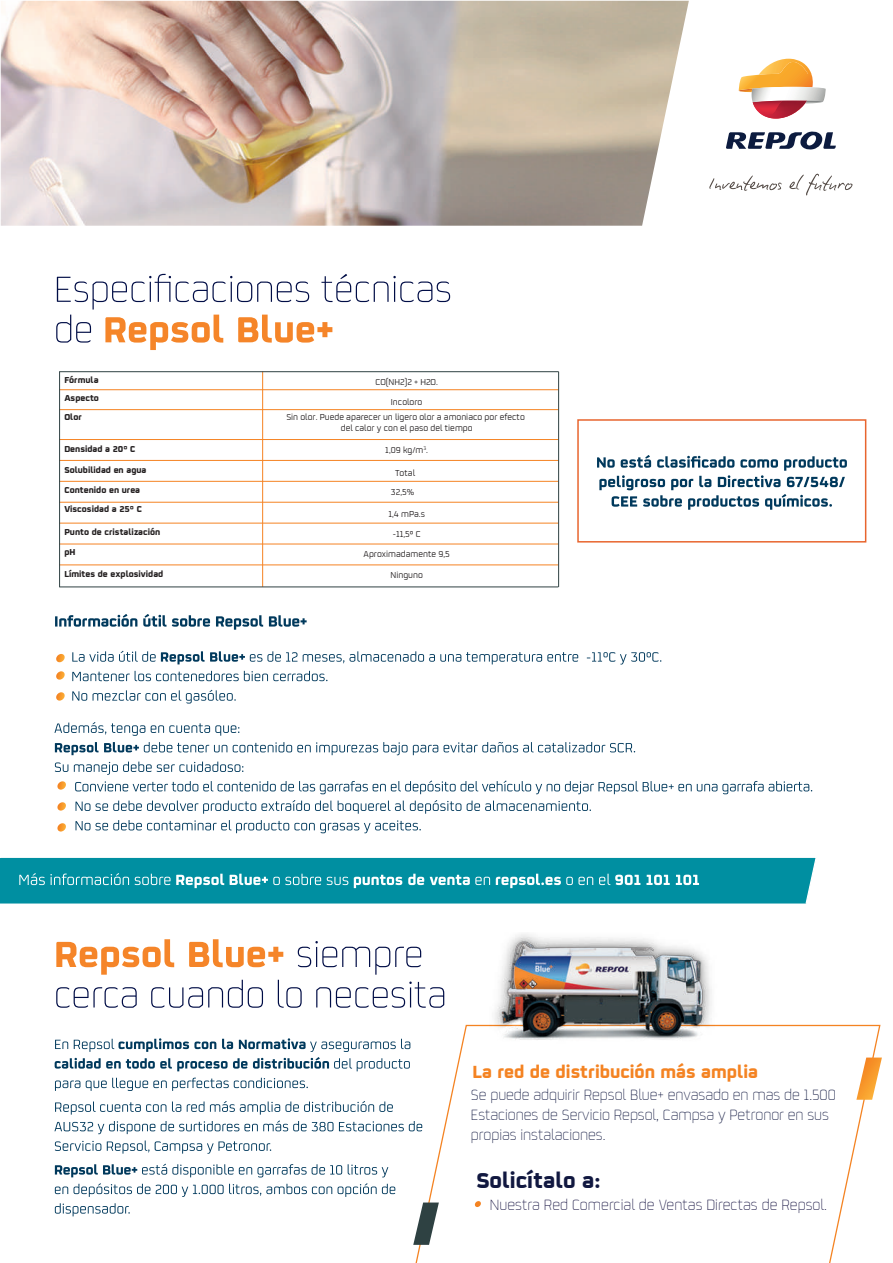
<style>
.page{position:relative;width:893px;height:1263px;background:#fff}
.page>*{position:absolute;margin:0;border:0;box-sizing:border-box;transform-origin:0 0}
.t1{font:700 23.85px "Repsol";color:#111840}
.t2{font:700 19.5px "Repsol";color:#f48322}
.t3{font:300 16.5px/19.8px "Repsol";letter-spacing:-.005em;color:#111840}
.t4{font:300 16.5px "Repsol";color:#13103f}
.t5{font:9.6px/20.1px "Repsol";color:#231f20;text-align:center}
.t6{font:700 9.6px/18.3px "Repsol";color:#231f20}
</style>
<div class="page">
<svg style="left:709px;top:173px;width:144px;height:22px"></svg>
<img style="left:759px;top:59px;width:52px;height:16px">
<svg style="left:738px;top:87px;width:88px;height:32px"></svg>
<svg style="left:726px;top:131px;width:110px;height:19px"></svg>
<svg style="left:55px;top:1183px;width:314px;height:33px"></svg>
<svg style="left:55px;top:1164px;width:314px;height:13px"></svg>
<svg style="left:55px;top:1140px;width:216px;height:14px"></svg>
<svg style="left:54px;top:1120px;width:315px;height:14px"></svg>
<svg style="left:55px;top:1101px;width:314px;height:13px"></svg>
<svg style="left:55px;top:1078px;width:253px;height:13px"></svg>
<svg style="left:55px;top:1038px;width:314px;height:33px"></svg>
<svg style="left:56px;top:939px;width:388px;height:69px"></svg>
<svg style="left:105px;top:315px;width:227px;height:35px"></svg>
<svg style="left:56px;top:315px;width:35px;height:28px"></svg>
<svg style="left:57px;top:274px;width:393px;height:35px"></svg>
<hr style="left:262px;top:371px;width:1px;height:216px;background:#f58323">
<hr style="left:59px;top:409px;width:499px;height:1px;background:#f58323">
<hr style="left:59px;top:439px;width:499px;height:1px;background:#f58323">
<hr style="left:59px;top:389px;width:499px;height:1px;background:#f58323">
<hr style="left:59px;top:460px;width:499px;height:1px;background:#f58323">
<hr style="left:59px;top:481px;width:499px;height:1px;background:#f58323">
<hr style="left:59px;top:502px;width:499px;height:1px;background:#f58323">
<hr style="left:59px;top:523px;width:499px;height:1px;background:#f58323">
<hr style="left:59px;top:544px;width:499px;height:1px;background:#f58323">
<hr style="left:59px;top:564px;width:499px;height:1px;background:#f58323">
<hr style="left:59px;top:371px;width:500px;height:1px;background:#2f4143">
<hr style="left:558px;top:372px;width:1px;height:215px;background:#2f4143">
<hr style="left:59px;top:372px;width:1px;height:215px;background:#2f4143">
<hr style="left:59px;top:586px;width:499px;height:1px;background:#2f4143">
<img style="left:1px;top:1px;width:688px;height:225px">
<svg style="left:76px;top:820px;width:345px;height:13px"></svg>
<svg style="left:76px;top:800px;width:515px;height:14px"></svg>
<svg style="left:55px;top:742px;width:580px;height:13px"></svg>
<svg style="left:54px;top:722px;width:185px;height:14px"></svg>
<svg style="left:597px;top:455px;width:250px;height:55px"></svg>
<svg style="left:56px;top:654px;width:9px;height:8px"></svg>
<svg style="left:56px;top:671px;width:9px;height:9px"></svg>
<svg style="left:56px;top:692px;width:9px;height:9px"></svg>
<svg style="left:72px;top:690px;width:164px;height:13px"></svg>
<svg style="left:72px;top:671px;width:255px;height:10px"></svg>
<svg style="left:72px;top:651px;width:589px;height:13px"></svg>
<svg style="left:55px;top:614px;width:252px;height:16px"></svg>
<div style="left:577px;top:419px;width:289px;height:123px;border:2px solid #e8652e"></div>
<svg style="left:55px;top:761px;width:757px;height:33px"></svg>
<svg style="left:57px;top:802px;width:9px;height:9px"></svg>
<svg style="left:57px;top:823px;width:9px;height:8px"></svg>
<svg style="left:0;top:857px;width:816px;height:47px;background:#1a9aaa"></svg>
<svg style="left:369px;top:1024px;width:512px;height:239px"></svg>
<svg style="left:413px;top:1202px;width:26px;height:43px"></svg>
<svg style="left:475px;top:1201px;width:6px;height:6px"></svg>
<svg style="left:856px;top:1057px;width:26px;height:43px"></svg>
<img style="left:487px;top:934px;width:234px;height:109px">
<p class="t6" style="left:64px;top:370px;width:36px;text-align:justify">Fórmula Aspecto Olor</p>
<p class="t6" style="left:64px;top:439px;width:73px">Densidad a 20º C</p>
<p class="t6" style="left:64px;top:459px;width:84px;line-height:20.2px">Solubilidad en agua<br>Contenido en urea</p>
<p class="t6" style="left:64px;top:498px;width:79px">Viscosidad a 25º C</p>
<p class="t6" style="left:64px;top:521px;width:98px;line-height:20.1px">Punto de cristalización pH</p>
<p class="t6" style="left:64px;top:564px;width:101px">Límites de explosividad</p>
<p class="t5" style="left:375px;top:371px;width:64px">CO(NH2)2 + H2O.<br>Incoloro</p>
<p class="t5" style="left:286px;top:410px;width:240px;line-height:11.4px">Sin olor. Puede aparecer un ligero olor a amoniaco por efecto del calor y con el paso del tiempo</p>
<p class="t5" style="left:385px;top:439px;width:44px">1,09 kg/m<sup>3</sup>.</p>
<p class="t5" style="left:391px;top:462px;width:26px;line-height:19.4px">Total<br>32,5%</p>
<p class="t5" style="left:388px;top:504px;width:38px;line-height:19.6px">1,4 mPa.s -11,5º C</p>
<p class="t5" style="left:364px;top:543px;width:88px;line-height:20.7px">Aproximadamente 9,5<br>Ninguno</p>
<h2 class="t2" style="left:473px;top:1056px;width:287px">La red de distribución más amplia</h2>
<h3 class="t3" style="left:471px;top:1084px;width:366px">Se puede adquirir Repsol Blue+ envasado en mas de 1.500<br>Estaciones de Servicio Repsol, Campsa y Petronor en sus propias instalaciones.</h3>
<h1 class="t1" style="left:476px;top:1161px;width:126px">Solicítalo a:</h1>
<h3 class="t4" style="left:490px;top:1193px;width:339px">Nuestra Red Comercial de Ventas Directas de Repsol.</h3>
</div>
